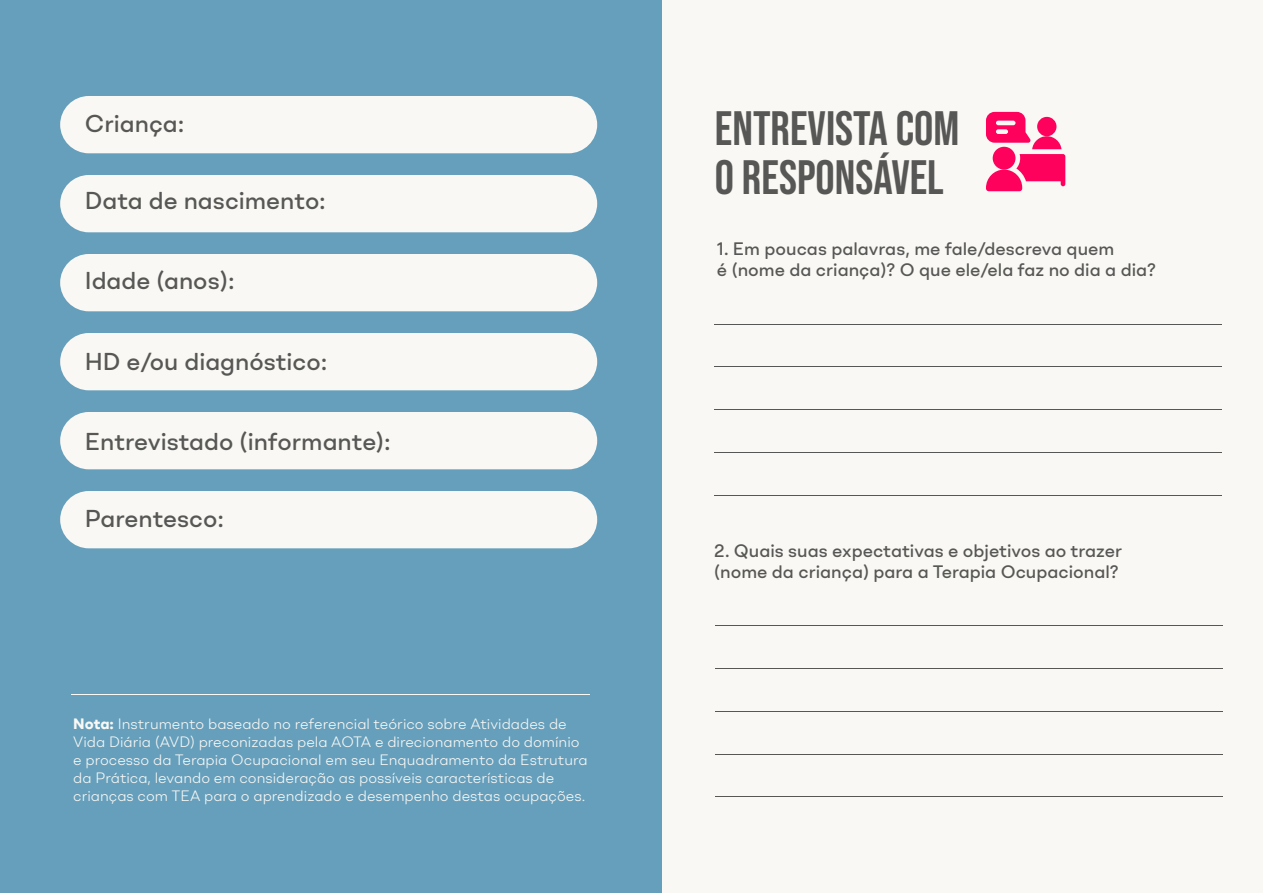
<style>
.page{position:relative;width:1263px;height:893px;background:#f9f8f4}
.page>*{position:absolute;margin:0;border:0;box-sizing:border-box;transform-origin:0 0}
.t1{font:48.3px/48.8px "Bebas Neue";color:#575756}
.t2{font:500 24.3px "BR Omny";color:#575756}
.t3{font:500 18px/21.6px "BR Omny";color:#575756}
.t4{font:300 15px/18px "BR Omny";color:#f9f8f4}
.s1{font-weight:700}
</style>
<div class="page">
<div style="left:0;top:0;width:661px;height:893px;background:#669fbc"></div>
<hr style="left:714px;top:324px;width:508px;height:1px;background:#575756">
<hr style="left:714px;top:367px;width:508px;height:1px;background:#575756">
<hr style="left:714px;top:409px;width:508px;height:1px;background:#575756">
<hr style="left:714px;top:452px;width:508px;height:1px;background:#575756">
<hr style="left:714px;top:495px;width:508px;height:1px;background:#575756">
<hr style="left:715px;top:625px;width:507px;height:1px;background:#575756">
<hr style="left:715px;top:668px;width:507px;height:1px;background:#575756">
<hr style="left:715px;top:711px;width:507px;height:1px;background:#575756">
<hr style="left:715px;top:754px;width:507px;height:1px;background:#575756">
<hr style="left:715px;top:796px;width:507px;height:1px;background:#575756">
<svg style="left:986px;top:112px;width:79px;height:79px"></svg>
<div style="left:60px;top:175px;width:537px;height:57px;background:#f9f8f4;border-radius:29px"></div>
<div style="left:60px;top:96px;width:537px;height:57px;background:#f9f8f4;border-radius:29px"></div>
<div style="left:60px;top:254px;width:537px;height:57px;background:#f9f8f4;border-radius:29px"></div>
<div style="left:60px;top:333px;width:537px;height:57px;background:#f9f8f4;border-radius:29px"></div>
<div style="left:60px;top:412px;width:537px;height:57px;background:#f9f8f4;border-radius:29px"></div>
<div style="left:60px;top:491px;width:537px;height:57px;background:#f9f8f4;border-radius:29px"></div>
<hr style="left:71px;top:694px;width:519px;height:1px;background:#f9f8f4">
<h2 class="t2" style="left:85px;top:108px;width:101px">Criança:</h2>
<h2 class="t2" style="left:85px;top:185px;width:243px">Data de nascimento:</h2>
<h2 class="t2" style="left:85px;top:265px;width:151px">Idade (anos):</h2>
<h2 class="t2" style="left:85px;top:346px;width:244px">HD e/ou diagnóstico:</h2>
<h2 class="t2" style="left:85px;top:426px;width:307px">Entrevistado (informante):</h2>
<h2 class="t2" style="left:85px;top:503px;width:141px">Parentesco:</h2>
<p class="t4" style="left:73px;top:715px;width:516px"><span class="s1">Nota:</span> Instrumento baseado no referencial teórico sobre Atividades de Vida Diária (AVD) preconizadas pela AOTA e direcionamento do domínio e processo da Terapia Ocupacional em seu Enquadramento da Estrutura da Prática, levando em consideração as possíveis características de crianças com TEA para o aprendizado e desempenho destas ocupações.</p>
<h1 class="t1" style="left:715px;top:103px;width:246px">ENTREVISTA COM<br>O RESPONSÁVEL</h1>
<p class="t3" style="left:717px;top:237px;width:441px">1. Em poucas palavras, me fale/descreva quem<br>é (nome da criança)? O que ele/ela faz no dia a dia?</p>
<p class="t3" style="left:714px;top:539px;width:410px">2. Quais suas expectativas e objetivos ao trazer (nome da criança) para a Terapia Ocupacional?</p>
</div>
